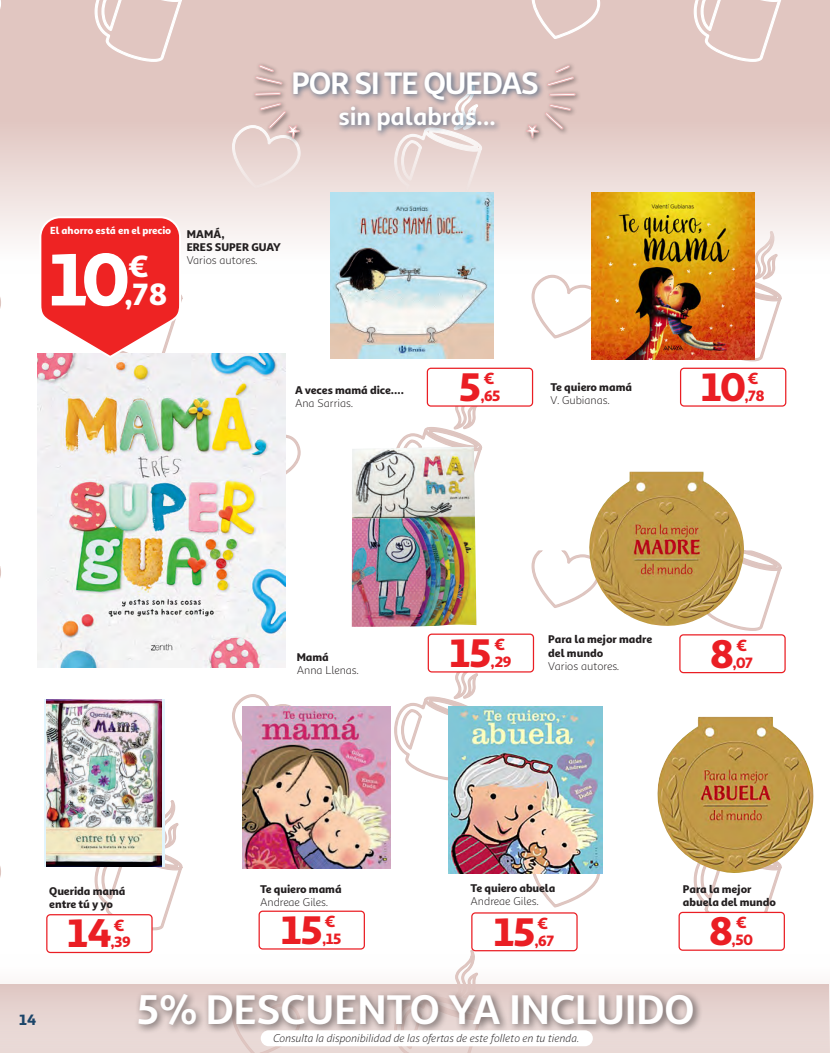
<style>
.page{position:relative;width:830px;height:1053px;background:#fff}
.page>*{position:absolute;margin:0;border:0;box-sizing:border-box;transform-origin:0 0}
.t1{font:900 74.62px "Sana Sans Alt";color:#fff}
.t2{font:700 41.5px "Sana Sans Alt";color:#fff}
.t3{font:900 40px "Sana Sans Alt";letter-spacing:-.06em;color:#ea1e24}
.t4{font:700 31.25px "Sana Sans Alt";letter-spacing:-.03em;color:#fff}
.t5{font:900 30.88px "Sana Sans Alt";color:#fff}
.t6{font:700 25px "Sana Sans Alt";color:#fff}
.t7{font:900 16.25px "Sana Sans Alt";color:#ea1e24}
.t8{font:900 15px "Sana Sans Alt";letter-spacing:-.05em;color:#ea1e24}
.t9{font:900 15px "Sana Sans Alt";color:#1c4569}
.Descriptivo_NORMAL{font:900 11.25px/13.1px "Sana Sans Alt";letter-spacing:-.005em;color:#231f20}
.Descriptivo_NORMAL-2{font:11.25px "Sana Sans Alt";color:#231f20}
.t10{font:italic 11.25px "Sana Sans Alt";color:#231f20}
.t11{font:900 10.25px "Sana Sans Alt";color:#fff}
</style>
<div class="page">
<svg style="left:285px;top:424px;width:16px;height:65px"></svg>
<svg style="left:0;top:297px;width:1px;height:12px"></svg>
<svg style="left:397px;top:405px;width:85px;height:61px"></svg>
<svg style="left:531px;top:274px;width:60px;height:65px"></svg>
<svg style="left:94px;top:799px;width:89px;height:131px"></svg>
<svg style="left:0;top:866px;width:1px;height:12px"></svg>
<svg style="left:0;top:566px;width:1px;height:12px"></svg>
<svg style="left:693px;top:874px;width:87px;height:37px"></svg>
<svg style="left:455px;top:949px;width:27px;height:34px"></svg>
<svg style="left:530px;top:873px;width:70px;height:35px"></svg>
<svg style="left:232px;top:694px;width:59px;height:64px"></svg>
<svg style="left:726px;top:550px;width:56px;height:81px"></svg>
<svg style="left:393px;top:597px;width:142px;height:184px"></svg>
<svg style="left:394px;top:643px;width:88px;height:137px"></svg>
<svg style="left:530px;top:550px;width:57px;height:58px"></svg>
<div style="left:0;top:0;width:829px;height:273px;background:linear-gradient(to bottom,#d9b7b1,#faf6f4)"></div>
<svg style="left:94px;top:0;width:89px;height:62px;background:#e4cdc9"></svg>
<svg style="left:0;top:0;width:2px;height:40px"></svg>
<svg style="left:692px;top:230px;width:90px;height:132px"></svg>
<svg style="left:692px;top:0;width:90px;height:62px;background:#e4cdc8"></svg>
<div style="left:289px;top:68px;width:256px;height:70px;background:#1c4569;opacity:.75"></div>
<svg style="left:393px;top:0;width:207px;height:212px;background:#dcc8c6"></svg>
<div style="left:251px;top:62px;width:55px;height:83px;background:#231f20;opacity:.75"></div>
<svg style="left:254px;top:92px;width:27px;height:4px"></svg>
<svg style="left:255px;top:65px;width:28px;height:20px"></svg>
<svg style="left:231px;top:102px;width:70px;height:87px;background:#e5d1cd"></svg>
<div style="left:0;top:983px;width:828px;height:69px;background:linear-gradient(to right,#e5d2cf,#e5d2cf)"></div>
<hr style="left:829px;top:983px;width:1px;height:69px;background:#dec5c1">
<div style="left:134px;top:989px;width:568px;height:45px;background:#231f20;opacity:.64"></div>
<div style="left:260px;top:1030px;width:332px;height:16px;background:#fff;border-radius:8px"></div>
<img style="left:351px;top:446px;width:125px;height:180px">
<div style="left:428px;top:634px;width:105px;height:38px;background:#fff;border-radius:4px"></div>
<div style="left:427px;top:633px;width:107px;height:39px;border:1px solid #ea1e24;border-radius:4px"></div>
<svg style="left:44px;top:699px;width:120px;height:167px"></svg>
<img style="left:47px;top:699px;width:114px;height:167px">
<div style="left:47px;top:914px;width:105px;height:38px;background:#fff;border-radius:4px"></div>
<div style="left:46px;top:914px;width:106px;height:39px;border:1px solid #ea1e24;border-radius:4px"></div>
<img style="left:587px;top:471px;width:158px;height:154px">
<div style="left:679px;top:634px;width:106px;height:39px;border:1px solid #ea1e24;border-radius:4px"></div>
<img style="left:591px;top:193px;width:163px;height:166px">
<div style="left:679px;top:367px;width:107px;height:39px;border:1px solid #ea1e24;border-radius:4px"></div>
<img style="left:657px;top:716px;width:157px;height:158px">
<div style="left:678px;top:911px;width:106px;height:39px;border:1px solid #ea1e24;border-radius:4px"></div>
<img style="left:38px;top:353px;width:247px;height:314px">
<svg style="left:38px;top:215px;width:145px;height:147px"></svg>
<img style="left:243px;top:706px;width:147px;height:162px">
<div style="left:258px;top:910px;width:107px;height:39px;border:1px solid #ea1e24;border-radius:4px"></div>
<img style="left:448px;top:706px;width:154px;height:167px">
<div style="left:471px;top:912px;width:106px;height:39px;border:1px solid #ea1e24;border-radius:4px"></div>
<img style="left:330px;top:193px;width:163px;height:165px">
<div style="left:426px;top:367px;width:107px;height:39px;border:1px solid #ea1e24;border-radius:4px"></div>
<h3 class="t4" style="left:291px;top:63px;width:249px">POR SI TE QUEDAS</h3>
<h3 class="t6" style="left:338px;top:100px;width:159px">sin palabras...</h3>
<p class="t11" style="left:50px;top:222px;width:123px">El ahorro está en el precio</p>
<h1 class="t1" style="left:49px;top:220px;width:82px">10</h1>
<p class="t5" style="left:128px;top:241px;width:22px">€</p>
<h3 class="t5" style="left:124px;top:270px;width:44px">,78</h3>
<p class="Descriptivo_NORMAL" style="left:187px;top:226px;width:39px">MAMÁ,</p>
<p class="Descriptivo_NORMAL" style="left:187px;top:239px;width:96px">ERES SUPER GUAY</p>
<p class="Descriptivo_NORMAL-2" style="left:187px;top:252px;width:72px">Varios autores.</p>
<p class="Descriptivo_NORMAL" style="left:295px;top:382px;width:110px">A veces mamá dice….</p>
<p class="Descriptivo_NORMAL-2" style="left:295px;top:395px;width:59px">Ana Sarrias.</p>
<h3 class="t7" style="left:483px;top:365px;width:12px">€</h3>
<h3 class="t3" style="left:458px;top:355px;width:25px">5</h3>
<h3 class="t8" style="left:480px;top:384px;width:22px">, 65</h3>
<p class="Descriptivo_NORMAL" style="left:550px;top:379px;width:83px">Te quiero mamá</p>
<p class="Descriptivo_NORMAL-2" style="left:550px;top:392px;width:61px">V. Gubianas.</p>
<h3 class="t7" style="left:747px;top:365px;width:12px">€</h3>
<h3 class="t3" style="left:700px;top:355px;width:46px">10</h3>
<h3 class="t8" style="left:744px;top:384px;width:21px">, 78</h3>
<p class="Descriptivo_NORMAL" style="left:296px;top:649px;width:34px">Mamá</p>
<p class="Descriptivo_NORMAL-2" style="left:296px;top:661px;width:63px">Anna Llenas.</p>
<h3 class="t7" style="left:494px;top:631px;width:12px">€</h3>
<h3 class="t3" style="left:449px;top:621px;width:44px">15</h3>
<h3 class="t8" style="left:490px;top:649px;width:22px">, 29</h3>
<p class="Descriptivo_NORMAL" style="left:548px;top:632px;width:105px">Para la mejor madre del mundo</p>
<p class="Descriptivo_NORMAL-2" style="left:548px;top:658px;width:72px">Varios autores.</p>
<h3 class="t7" style="left:735px;top:632px;width:12px">€</h3>
<h3 class="t3" style="left:710px;top:621px;width:25px">8</h3>
<h3 class="t8" style="left:732px;top:650px;width:22px">, 07</h3>
<p class="Descriptivo_NORMAL" style="left:49px;top:883px;width:78px">Querida mamá entre tú y yo</p>
<h3 class="t3" style="left:67px;top:901px;width:46px">14</h3>
<h3 class="t7" style="left:113px;top:911px;width:12px">€</h3>
<h3 class="t8" style="left:110px;top:930px;width:22px">, 39</h3>
<p class="Descriptivo_NORMAL" style="left:260px;top:881px;width:83px">Te quiero mamá</p>
<p class="Descriptivo_NORMAL-2" style="left:260px;top:894px;width:69px">Andreae Giles.</p>
<h3 class="t3" style="left:281px;top:898px;width:44px">15</h3>
<h3 class="t7" style="left:324px;top:908px;width:12px">€</h3>
<h3 class="t8" style="left:322px;top:926px;width:21px">, 15</h3>
<p class="Descriptivo_NORMAL" style="left:470px;top:880px;width:86px">Te quiero abuela</p>
<p class="Descriptivo_NORMAL-2" style="left:470px;top:892px;width:69px">Andreae Giles.</p>
<h3 class="t3" style="left:493px;top:899px;width:44px">15</h3>
<h3 class="t7" style="left:537px;top:910px;width:12px">€</h3>
<h3 class="t8" style="left:534px;top:928px;width:21px">, 67</h3>
<p class="Descriptivo_NORMAL" style="left:682px;top:881px;width:95px">Para la mejor abuela del mundo</p>
<h3 class="t3" style="left:709px;top:899px;width:25px">8</h3>
<h3 class="t7" style="left:735px;top:909px;width:12px">€</h3>
<h3 class="t8" style="left:731px;top:927px;width:23px">, 50</h3>
<h3 class="t9" style="left:19px;top:1008px;width:19px">14</h3>
<p class="t2" style="left:136px;top:983px;width:559px">5% DESCUENTO YA INCLUIDO</p>
<p class="t10" style="left:273px;top:1029px;width:307px">Consulta la disponibilidad de las ofertas de este folleto en tu tienda.</p>
</div>
